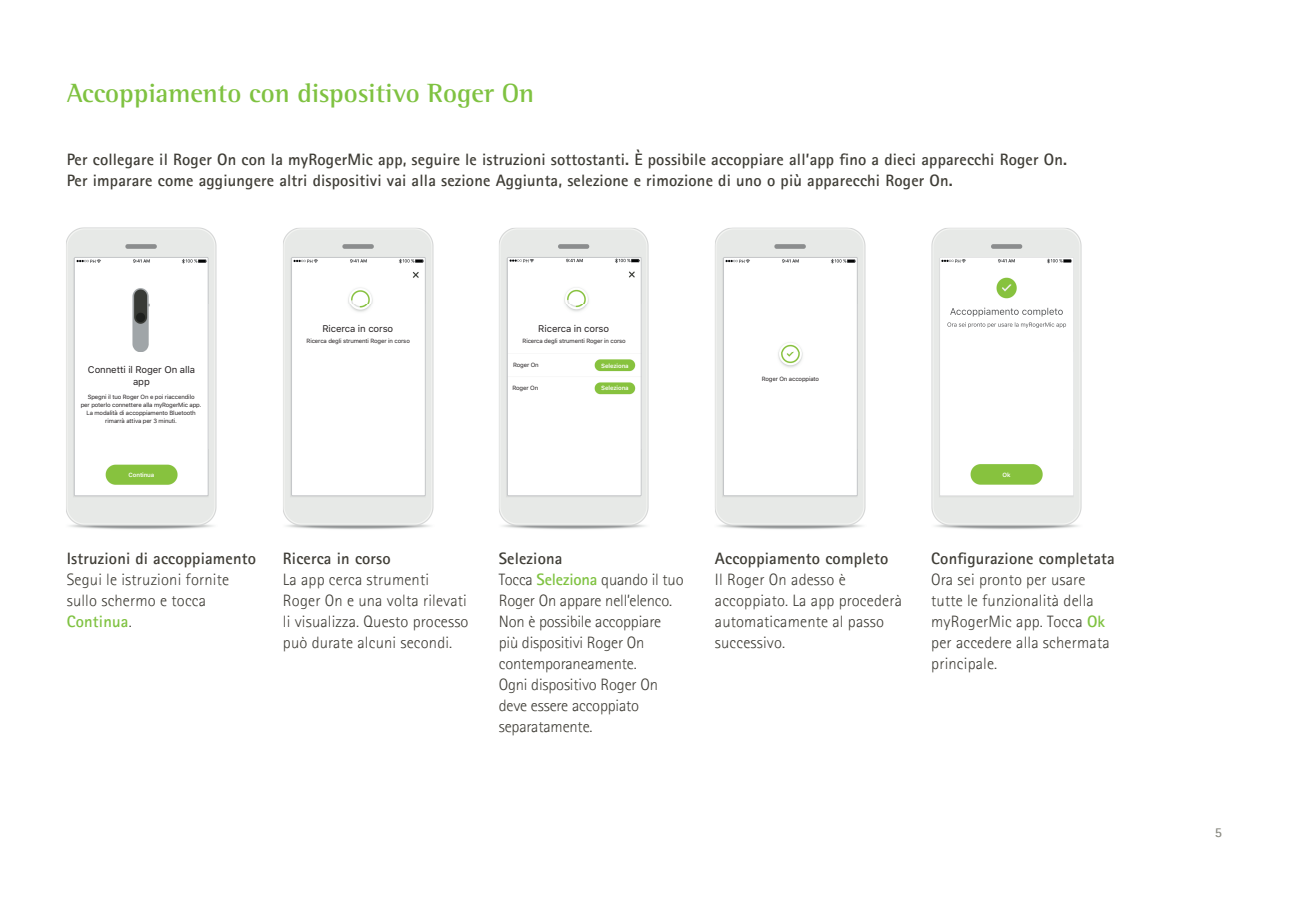
<style>
.page{position:relative;width:1289px;height:919px;background:#fff}
.page>*{position:absolute;margin:0;border:0;box-sizing:border-box;transform-origin:0 0}
.t1{font:700 27px "Rotis Semifor Phonak";color:#7fc241}
.t2{font:700 16.5px/21px "Rotis Sansfor Phonak";letter-spacing:.01em;color:#3f3d36}
.t3{font:300 16.5px/21px "Rotis Sansfor Phonak";letter-spacing:.01em;color:#3f3d36}
.t4{font:300 16.5px/21px "Rotis Sansfor Phonak";letter-spacing:-.01em;color:#3f3d36}
.t5{font:700 13.5px "Rotis Sansfor Phonak";color:#8b8b83}
.t6{font:9.6px/11.6px "SFUI Text";letter-spacing:-.01em;color:#231f20;text-align:center}
.t7{font:6px/7.9px "SFUI Text";letter-spacing:-.02em;color:#231f20;text-align:center}
.t8{font:600 6px "SFUI Text";letter-spacing:-.02em;color:#fff}
.s1{font-weight:700;color:#7fc241}
.s2{font-weight:700}
</style>
<div class="page">
<img style="left:931px;top:228px;width:151px;height:302px">
<img style="left:66px;top:227px;width:151px;height:303px">
<img style="left:283px;top:228px;width:151px;height:302px">
<img style="left:499px;top:228px;width:150px;height:302px">
<img style="left:715px;top:228px;width:151px;height:302px">
<img style="left:76px;top:259px;width:130px;height:235px">
<div style="left:74px;top:257px;width:134px;height:239px;border:1px solid #c4c6c8"></div>
<img style="left:509px;top:259px;width:130px;height:235px">
<div style="left:507px;top:257px;width:134px;height:239px;border:1px solid #c4c6c8"></div>
<img style="left:725px;top:259px;width:130px;height:235px">
<div style="left:723px;top:257px;width:134px;height:239px;border:1px solid #c4c6c8"></div>
<svg style="left:939px;top:257px;width:134px;height:239px"></svg>
<img style="left:293px;top:259px;width:130px;height:235px">
<div style="left:291px;top:257px;width:134px;height:239px;border:1px solid #c4c6c8"></div>
<img style="left:950px;top:307px;width:112px;height:9px">
<img style="left:947px;top:322px;width:119px;height:6px">
<h1 class="t1" style="left:67px;top:76px;width:469px">Accoppiamento con dispositivo Roger On</h1>
<p class="t2" style="left:67px;top:148px;width:1001px">Per collegare il Roger On con la myRogerMic app, seguire le istruzioni sottostanti. È possibile accoppiare all’app fino a dieci apparecchi Roger On.<br>Per imparare come aggiungere altri dispositivi vai alla sezione Aggiunta, selezione e rimozione di uno o più apparecchi Roger On.</p>
<p class="t6" style="left:322px;top:323px;width:72px">Ricerca in corso</p>
<p class="t6" style="left:538px;top:323px;width:72px">Ricerca in corso</p>
<p class="t7" style="left:306px;top:337px;width:105px">Ricerca degli strumenti Roger in corso</p>
<p class="t7" style="left:522px;top:337px;width:105px">Ricerca degli strumenti Roger in corso</p>
<p class="t6" style="left:88px;top:364px;width:109px">Connetti il Roger On alla app</p>
<p class="t7" style="left:513px;top:361px;width:27px">Roger On</p>
<p class="t8" style="left:601px;top:361px;width:29px">Seleziona</p>
<p class="t7" style="left:512px;top:384px;width:27px">Roger On</p>
<p class="t8" style="left:601px;top:383px;width:29px">Seleziona</p>
<p class="t7" style="left:761px;top:375px;width:59px">Roger On accoppiato</p>
<p class="t7" style="left:81px;top:393px;width:122px">Spegni il tuo Roger On e poi riaccendilo<br>per poterlo connettere alla myRogerMic app.<br>La modalità di accoppiamento Bluetooth rimarrà attiva per 3 minuti.</p>
<p class="t8" style="left:129px;top:470px;width:27px">Continua</p>
<p class="t8" style="left:1002px;top:470px;width:10px">Ok</p>
<p class="t2" style="left:67px;top:547px;width:191px">Istruzioni di accoppiamento</p>
<p class="t3" style="left:67px;top:569px;width:164px">Segui le istruzioni fornite sullo schermo e tocca<br><span class="s1">Continua</span>.</p>
<p class="t2" style="left:283px;top:547px;width:109px">Ricerca in corso</p>
<p class="t3" style="left:283px;top:569px;width:187px">La app cerca strumenti<br>Roger On e una volta rilevati li visualizza. Questo processo può durate alcuni secondi.</p>
<p class="t4" style="left:499px;top:548px;width:186px"><span class="s2">Seleziona<br></span>Tocca <span class="s1">Seleziona</span> quando il tuo<br>Roger On appare nell’elenco.<br>Non è possibile accoppiare più dispositivi Roger On contemporaneamente.<br>Ogni dispositivo Roger On deve essere accoppiato separatamente.</p>
<p class="t2" style="left:715px;top:547px;width:175px">Accoppiamento completo</p>
<p class="t3" style="left:715px;top:569px;width:189px">Il Roger On adesso è accoppiato. La app procederà automaticamente al passo successivo.</p>
<p class="t2" style="left:931px;top:547px;width:185px">Configurazione completata</p>
<p class="t3" style="left:931px;top:569px;width:180px">Ora sei pronto per usare tutte le funzionalità della myRogerMic app. Tocca <span class="s1">Ok </span>per accedere alla schermata principale.</p>
<p class="t5" style="left:1214px;top:823px;width:9px">5</p>
</div>
